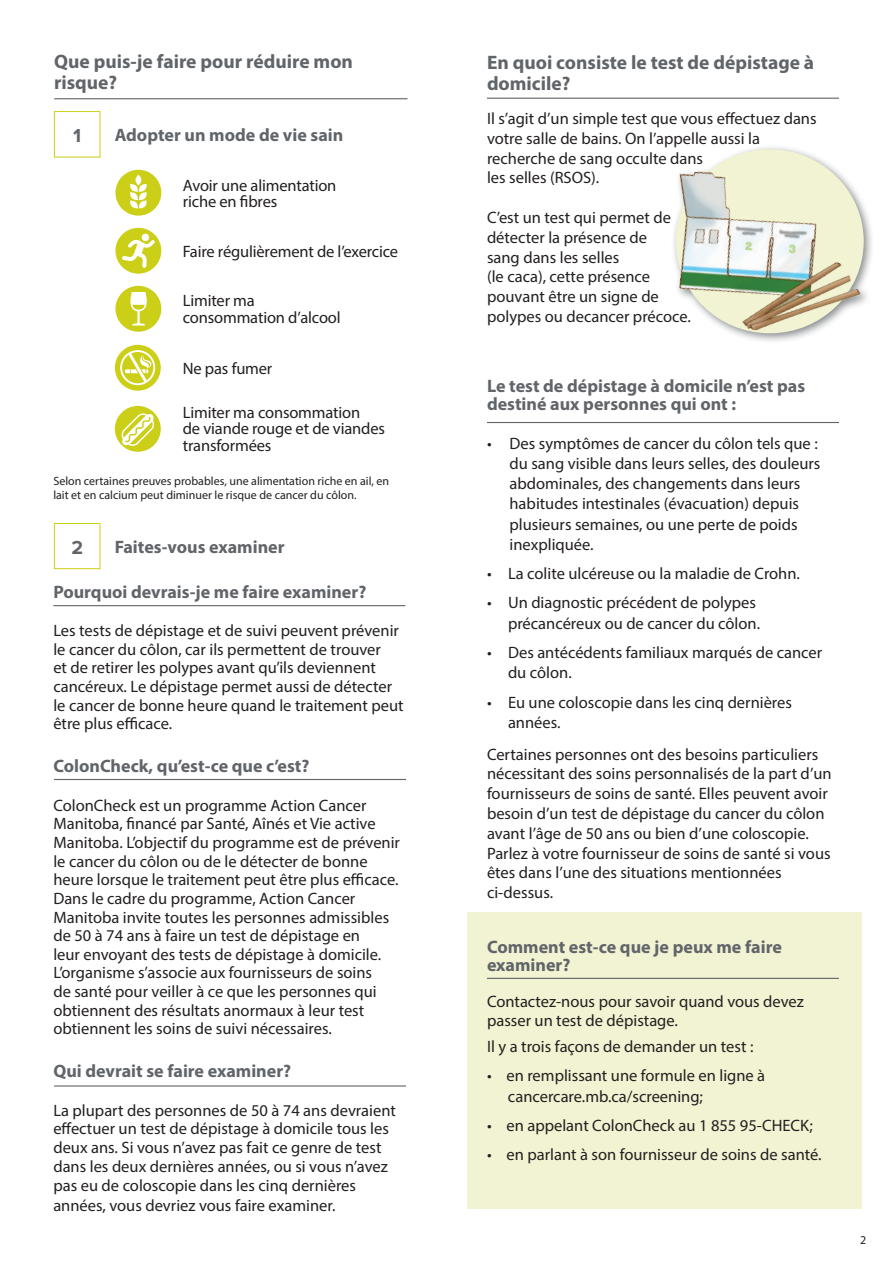
<style>
.page{position:relative;width:893px;height:1263px;background:#fff}
.page>*{position:absolute;margin:0;border:0;box-sizing:border-box;transform-origin:0 0}
.t1{font:700 19.5px/20.2px "Myriad Pro";color:#616569}
.t2{font:700 19.5px "Proxima Nova";color:#616569}
.t3{font:700 18px/18.6px "Myriad Pro";color:#616569}
.t4{font:16.5px/18.6px "Myriad Pro";color:#231f20}
.t5{font:12px/14.4px "Myriad Pro";color:#231f20}
</style>
<div class="page">
<hr style="left:54px;top:98px;width:353px;height:1px;background:#616569">
<hr style="left:487px;top:98px;width:352px;height:1px;background:#616569">
<div style="left:467px;top:912px;width:394px;height:297px;background:#f2f3d2"></div>
<hr style="left:487px;top:978px;width:352px;height:1px;background:#616569">
<div style="left:54px;top:111px;width:46px;height:46px;border:1px solid #cccf17"></div>
<div style="left:115px;top:170px;width:46px;height:46px;background:#cccf17;border-radius:50%"></div>
<svg style="left:130px;top:175px;width:17px;height:34px"></svg>
<div style="left:115px;top:228px;width:46px;height:46px;background:#cccf17;border-radius:50%"></div>
<svg style="left:122px;top:233px;width:33px;height:35px"></svg>
<div style="left:115px;top:406px;width:46px;height:46px;background:#cccf17;border-radius:50%"></div>
<svg style="left:121px;top:413px;width:34px;height:33px"></svg>
<div style="left:115px;top:345px;width:46px;height:46px;background:#cccf17;border-radius:50%"></div>
<svg style="left:120px;top:350px;width:35px;height:35px"></svg>
<div style="left:115px;top:286px;width:46px;height:46px;background:#cccf17;border-radius:50%"></div>
<svg style="left:130px;top:292px;width:17px;height:34px"></svg>
<div style="left:54px;top:523px;width:46px;height:46px;border:1px solid #cccf17"></div>
<img style="left:673px;top:147px;width:199px;height:194px">
<hr style="left:487px;top:422px;width:352px;height:1px;background:#616569">
<hr style="left:53px;top:605px;width:352px;height:1px;background:#616569">
<hr style="left:54px;top:779px;width:352px;height:1px;background:#616569">
<hr style="left:54px;top:1085px;width:352px;height:1px;background:#616569">
<p class="t1" style="left:54px;top:51px;width:300px">Que puis-je faire pour réduire mon risque?</p>
<p class="t1" style="left:487px;top:51px;width:329px;line-height:21.6px">En quoi consiste le test de dépistage à domicile?</p>
<p class="t4" style="left:487px;top:108px;width:331px;line-height:19.8px">Il s’agit d’un simple test que vous effectuez dans votre salle de bains. On l’appelle aussi la recherche de sang occulte dans</p>
<p class="t4" style="left:487px;top:168px;width:114px">les selles (RSOS).</p>
<p class="t4" style="left:487px;top:208px;width:186px">C’est un test qui permet de</p>
<p class="t4" style="left:487px;top:227px;width:205px;line-height:19.8px">détecter la présence de<br>sang dans les selles<br>(le caca), cette présence pouvant être un signe de polypes ou decancer précoce.</p>
<p class="t2" style="left:73px;top:121px;width:10px">1</p>
<p class="t3" style="left:115px;top:125px;width:230px">Adopter un mode de vie sain</p>
<p class="t4" style="left:183px;top:177px;width:155px;line-height:16.5px">Avoir une alimentation riche en fibres</p>
<p class="t4" style="left:183px;top:242px;width:217px">Faire régulièrement de l’exercice</p>
<p class="t4" style="left:183px;top:292px;width:159px;line-height:16.5px">Limiter ma consommation d’alcool</p>
<p class="t4" style="left:183px;top:359px;width:91px">Ne pas fumer</p>
<p class="t4" style="left:183px;top:404px;width:204px;line-height:16.5px">Limiter ma consommation<br>de viande rouge et de viandes transformées</p>
<p class="t5" style="left:53px;top:473px;width:337px">Selon certaines preuves probables, une alimentation riche en ail, en lait et en calcium peut diminuer le risque de cancer du côlon.</p>
<p class="t2" style="left:71px;top:533px;width:13px">2</p>
<p class="t3" style="left:115px;top:537px;width:171px">Faites-vous examiner</p>
<p class="t3" style="left:53px;top:582px;width:314px">Pourquoi devrais-je me faire examiner?</p>
<p class="t4" style="left:53px;top:621px;width:352px">Les tests de dépistage et de suivi peuvent prévenir le cancer du côlon, car ils permettent de trouver<br>et de retirer les polypes avant qu’ils deviennent cancéreux. Le dépistage permet aussi de détecter le cancer de bonne heure quand le traitement peut être plus efficace.</p>
<p class="t3" style="left:53px;top:756px;width:258px">ColonCheck, qu’est-ce que c’est?</p>
<p class="t4" style="left:53px;top:796px;width:348px">ColonCheck est un programme Action Cancer Manitoba, financé par Santé, Aînés et Vie active Manitoba. L’objectif du programme est de prévenir le cancer du côlon ou de le détecter de bonne heure lorsque le traitement peut être plus efficace.<br>Dans le cadre du programme, Action Cancer Manitoba invite toutes les personnes admissibles de 50 à 74 ans à faire un test de dépistage en<br>leur envoyant des tests de dépistage à domicile.<br>L’organisme s’associe aux fournisseurs de soins<br>de santé pour veiller à ce que les personnes qui obtiennent des résultats anormaux à leur test obtiennent les soins de suivi nécessaires.</p>
<p class="t3" style="left:53px;top:1061px;width:239px">Qui devrait se faire examiner?</p>
<p class="t4" style="left:53px;top:1100px;width:344px;line-height:19px">La plupart des personnes de 50 à 74 ans devraient effectuer un test de dépistage à domicile tous les deux ans. Si vous n’avez pas fait ce genre de test dans les deux dernières années, ou si vous n’avez pas eu de coloscopie dans les cinq dernières années, vous devriez vous faire examiner.</p>
<p class="t3" style="left:487px;top:376px;width:320px">Le test de dépistage à domicile n’est pas destiné aux personnes qui ont :</p>
<p class="t4" style="left:509px;top:433px;width:312px;line-height:20.2px;text-indent:-22px">• Des symptômes de cancer du côlon tels que : du sang visible dans leurs selles, des douleurs abdominales, des changements dans leurs habitudes intestinales (évacuation) depuis plusieurs semaines, ou une perte de poids inexpliquée.</p>
<p class="t4" style="left:487px;top:564px;width:315px">• La colite ulcéreuse ou la maladie de Crohn.</p>
<p class="t4" style="left:487px;top:593px;width:270px">• Un diagnostic précédent de polypes</p>
<p class="t4" style="left:508px;top:614px;width:254px">précancéreux ou de cancer du côlon.</p>
<p class="t4" style="left:508px;top:642px;width:316px;line-height:20.2px;text-indent:-21px">• Des antécédents familiaux marqués de cancer du côlon.</p>
<p class="t4" style="left:487px;top:692px;width:306px">• Eu une coloscopie dans les cinq dernières</p>
<p class="t4" style="left:508px;top:713px;width:54px">années.</p>
<p class="t4" style="left:487px;top:744px;width:346px;line-height:19.8px">Certaines personnes ont des besoins particuliers nécessitant des soins personnalisés de la part d’un fournisseurs de soins de santé. Elles peuvent avoir</p>
<p class="t4" style="left:487px;top:803px;width:345px;line-height:19.8px">besoin d’un test de dépistage du cancer du côlon avant l’âge de 50 ans ou bien d’une coloscopie.<br>Parlez à votre fournisseur de soins de santé si vous êtes dans l’une des situations mentionnées ci-dessus.</p>
<p class="t3" style="left:487px;top:937px;width:296px">Comment est-ce que je peux me faire examiner?</p>
<p class="t4" style="left:487px;top:991px;width:318px;line-height:19.8px">Contactez-nous pour savoir quand vous devez passer un test de dépistage.</p>
<p class="t4" style="left:487px;top:1037px;width:268px">Il y a trois façons de demander un test :</p>
<p class="t4" style="left:487px;top:1066px;width:280px">• en remplissant une formule en ligne à</p>
<p class="t4" style="left:508px;top:1086px;width:197px">cancercare.mb.ca/screening;</p>
<p class="t4" style="left:487px;top:1116px;width:327px">• en appelant ColonCheck au 1 855 95-CHECK;</p>
<p class="t4" style="left:487px;top:1145px;width:336px">• en parlant à son fournisseur de soins de santé.</p>
<p class="t5" style="left:860px;top:1232px;width:8px">2</p>
</div>
